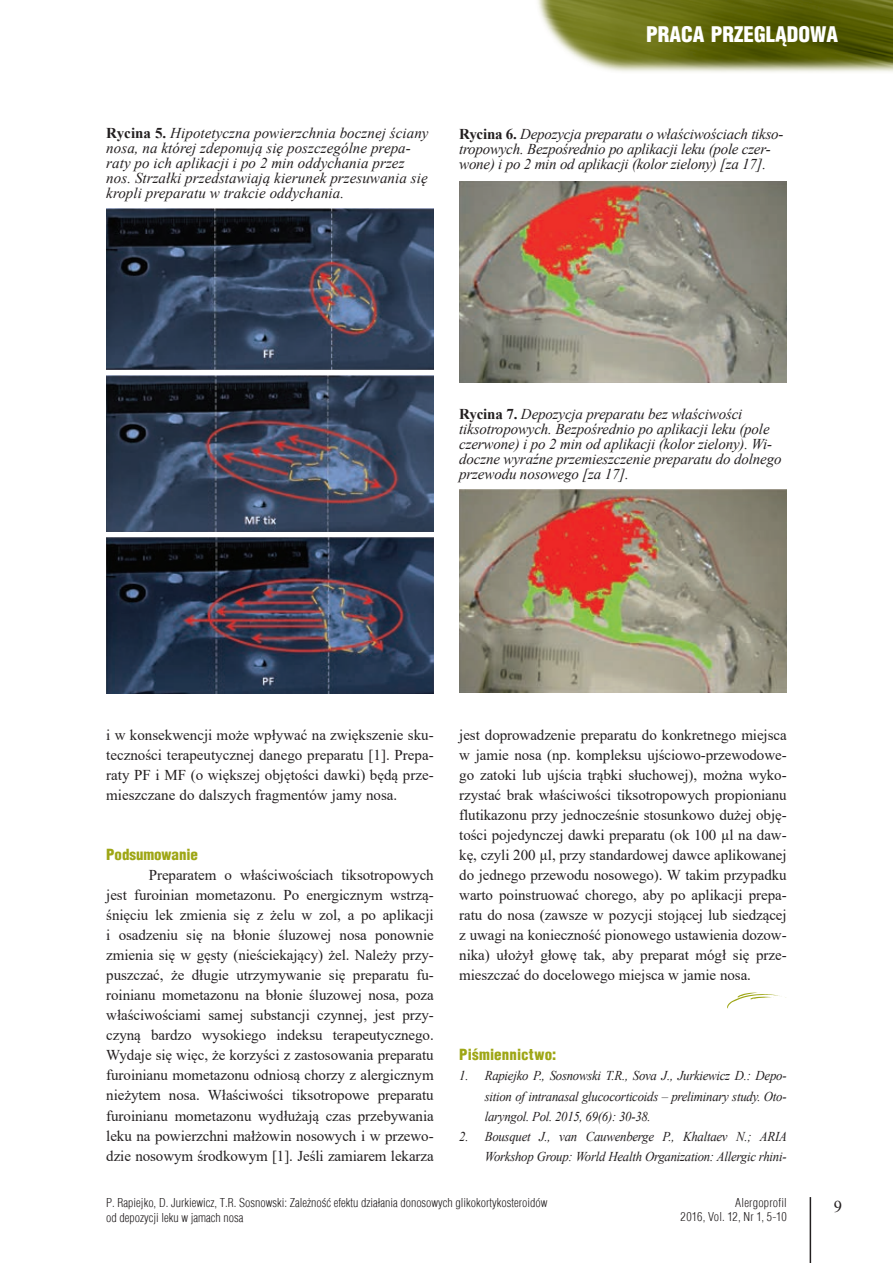
<style>
.page{position:relative;width:893px;height:1263px;background:#fff}
.page>*{position:absolute;margin:0;border:0;box-sizing:border-box;transform-origin:0 0}
.t1{font:900 21px "Switzerland Cond";color:#fff}
.t2{font:16.5px "Times New Roman";color:#231f20}
.t3{font:15px/20px "Times New Roman";letter-spacing:-.005em;color:#231f20;text-align:justify}
.t4{font:italic 15px/15px "Times New Roman";letter-spacing:-.01em;color:#231f20}
.t5{font:900 15px "Switzerland Cond";color:#9ea615}
.t6{font:italic 13.5px/20.1px "Times New Roman";letter-spacing:-.02em;color:#231f20;text-align:justify;scale:.95 1}
.t7{font:300 12px/14.4px "Switzerland Cond";color:#231f20;text-align:right}
.s1{font-weight:700;font-style:normal}
</style>
<div class="page">
<img style="left:537px;top:0;width:356px;height:72px">
<hr style="left:810px;top:1197px;width:1px;height:66px;background:#231f20">
<img style="left:459px;top:181px;width:328px;height:202px">
<img style="left:459px;top:489px;width:328px;height:204px">
<img style="left:106px;top:208px;width:328px;height:161px">
<img style="left:106px;top:376px;width:328px;height:155px">
<img style="left:106px;top:537px;width:328px;height:157px">
<svg style="left:727px;top:992px;width:59px;height:16px"></svg>
<h1 class="t1" style="left:646px;top:20px;width:194px">PRACA PRZEGLĄDOWA</h1>
<p class="t4" style="left:106px;top:125px;width:324px"><span class="s1">Rycina 5.</span> Hipotetyczna powierzchnia bocznej ściany nosa, na której zdeponują się poszczególne prepa&shy;raty po ich aplikacji i po 2 min oddychania przez nos. Strzałki przedstawiają kierunek przesuwania się kropli preparatu w trakcie oddychania.</p>
<p class="t4" style="left:459px;top:126px;width:326px"><span class="s1">Rycina 6.</span> Depozycja preparatu o właściwościach tikso&shy;tropowych. Bezpośrednio po aplikacji leku (pole czer&shy;wone) i po 2 min od aplikacji (kolor zielony) [za 17].</p>
<p class="t4" style="left:459px;top:407px;width:324px"><span class="s1">Rycina 7.</span> Depozycja preparatu bez właściwości tiksotropowych. Bezpośrednio po aplikacji leku (pole czerwone) i po 2 min od aplikacji (kolor zielony). Wi&shy;doczne wyraźne przemieszczenie preparatu do dolnego przewodu nosowego [za 17].</p>
<p class="t3" style="left:106px;top:724px;width:329px">i w konsekwencji może wpływać na zwiększenie sku&shy;teczności terapeutycznej danego preparatu [1]. Prepa&shy;raty PF i MF (o większej objętości dawki) będą prze&shy;mieszczane do dalszych fragmentów jamy nosa.</p>
<p class="t5" style="left:106px;top:845px;width:93px">Podsumowanie</p>
<p class="t3" style="left:106px;top:865px;width:329px;text-indent:43px">Preparatem o właściwościach tiksotropowych jest furoinian mometazonu. Po energicznym wstrzą&shy;śnięciu lek zmienia się z żelu w zol, a po aplikacji i osadzeniu się na błonie śluzowej nosa ponownie zmienia się w gęsty (nieściekający) żel. Należy przy&shy;puszczać, że długie utrzymywanie się preparatu fu&shy;roinianu mometazonu na błonie śluzowej nosa, poza właściwościami samej substancji czynnej, jest przy&shy;czyną bardzo wysokiego indeksu terapeutycznego.<br>Wydaje się więc, że korzyści z zastosowania preparatu furoinianu mometazonu odniosą chorzy z alergicznym nieżytem nosa. Właściwości tiksotropowe preparatu furoinianu mometazonu wydłużają czas przebywania leku na powierzchni małżowin nosowych i w przewo&shy;dzie nosowym środkowym [1]. Jeśli zamiarem lekarza</p>
<p class="t3" style="left:459px;top:724px;width:329px">jest doprowadzenie preparatu do konkretnego miejsca w jamie nosa (np. kompleksu ujściowo-przewodowe&shy;go zatoki lub ujścia trąbki słuchowej), można wyko&shy;rzystać brak właściwości tiksotropowych propionianu flutikazonu przy jednocześnie stosunkowo dużej obję&shy;tości pojedynczej dawki preparatu (ok 100 µl na daw&shy;kę, czyli 200 µl, przy standardowej dawce aplikowanej do jednego przewodu nosowego). W takim przypadku warto poinstruować chorego, aby po aplikacji prepa&shy;ratu do nosa (zawsze w pozycji stojącej lub siedzącej z uwagi na konieczność pionowego ustawienia dozow&shy;nika) ułożył głowę tak, aby preparat mógł się prze&shy;mieszczać do docelowego miejsca w jamie nosa.</p>
<p class="t5" style="left:459px;top:1045px;width:99px">Piśmiennictwo:</p>
<p class="t6" style="left:485px;top:1065px;width:319px;text-indent:-26px">1. Rapiejko P., Sosnowski T.R., Sova J., Jurkiewicz D.: Depo&shy;sition of intranasal glucocorticoids – preliminary study. Oto&shy;laryngol. Pol. 2015, 69(6): 30-38.</p>
<p class="t6" style="left:459px;top:1126px;width:346px;text-align:right">2. Bousquet J., van Cauwenberge P., Khaltaev N.; ARIA<br>Workshop Group: World Health Organization: Allergic rhini-</p>
<p class="t7" style="left:106px;top:1195px;width:443px;text-align:left">P. Rapiejko, D. Jurkiewicz, T.R. Sosnowski: Zależność efektu działania donosowych glikokortykosteroidów od depozycji leku w jamach nosa</p>
<p class="t7" style="left:681px;top:1195px;width:108px">Alergoprofil<br>2016, Vol. 12, Nr 1, 5-10</p>
<p class="t2" style="left:834px;top:1195px;width:10px">9</p>
</div>
